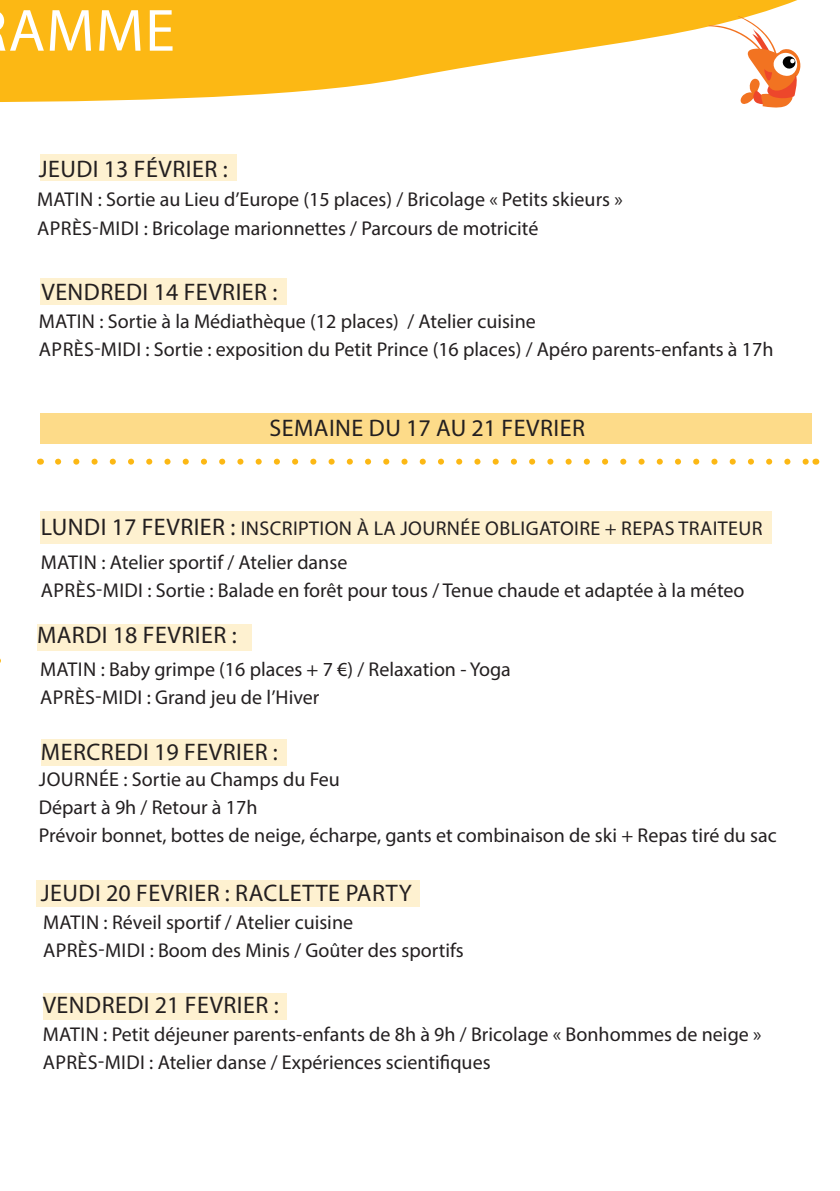
<style>
.page{position:relative;width:840px;height:1191px;background:#fff}
.page>*{position:absolute;margin:0;border:0;box-sizing:border-box;transform-origin:0 0}
.t1{font:60px "Myriad Pro";color:#fff}
.t2{font:24px "Myriad Pro";letter-spacing:.02em;color:#231f20}
.t3{font:20px "Myriad Pro";color:#231f20}
.t4{font:20px "Myriad Pro";letter-spacing:.02em;color:#231f20}
.s1{font-size:24px}
</style>
<div class="page">
<div style="left:43px;top:993px;width:243px;height:26px;background:#fef1d0"></div>
<div style="left:37px;top:880px;width:383px;height:26px;background:#fef1d0"></div>
<div style="left:41px;top:739px;width:245px;height:26px;background:#fef1d0"></div>
<div style="left:37px;top:624px;width:214px;height:26px;background:#fef1d0"></div>
<div style="left:41px;top:511px;width:730px;height:33px;background:#fef1d0"></div>
<div style="left:41px;top:413px;width:770px;height:30px;background:#fddb89"></div>
<div style="left:40px;top:279px;width:246px;height:26px;background:#fef1d0"></div>
<div style="left:40px;top:154px;width:197px;height:27px;background:#fef1d0"></div>
<svg style="left:0;top:0;width:797px;height:102px;fill:#fcb814"></svg>
<svg style="left:708px;top:16px;width:93px;height:92px"></svg>
<svg style="left:58px;top:458px;width:747px;height:6px"></svg>
<h1 class="t1" style="left:8px;top:-6px;width:168px">AMME</h1>
<p class="t2" style="left:39px;top:154px;width:190px">JEUDI 13 FÉVRIER :</p>
<p class="t3" style="left:37px;top:187px;width:586px">MATIN : Sortie au Lieu d’Europe (15 places) / Bricolage « Petits skieurs »</p>
<p class="t3" style="left:37px;top:215px;width:502px">APRÈS-MIDI : Bricolage marionnettes / Parcours de motricité</p>
<p class="t2" style="left:41px;top:277px;width:237px">VENDREDI 14 FEVRIER :</p>
<p class="t3" style="left:39px;top:309px;width:498px">MATIN : Sortie à la Médiathèque (12 places) / Atelier cuisine</p>
<p class="t3" style="left:39px;top:337px;width:735px">APRÈS-MIDI : Sortie : exposition du Petit Prince (16 places) / Apéro parents-enfants à 17h</p>
<p class="t2" style="left:269px;top:412px;width:317px">SEMAINE DU 17 AU 21 FEVRIER</p>
<p class="t4" style="left:41px;top:516px;width:722px"><span class="s1">LUNDI 17 FEVRIER :</span> INSCRIPTION À LA JOURNÉE OBLIGATOIRE + REPAS TRAITEUR</p>
<p class="t3" style="left:41px;top:550px;width:308px">MATIN : Atelier sportif / Atelier danse</p>
<p class="t3" style="left:41px;top:578px;width:704px">APRÈS-MIDI : Sortie : Balade en forêt pour tous / Tenue chaude et adaptée à la méteo</p>
<p class="t2" style="left:37px;top:620px;width:201px">MARDI 18 FEVRIER :</p>
<p class="t3" style="left:40px;top:657px;width:472px">MATIN : Baby grimpe (16 places + 7 €) / Relaxation - Yoga</p>
<p class="t3" style="left:40px;top:685px;width:281px">APRÈS-MIDI : Grand jeu de l’Hiver</p>
<p class="t2" style="left:41px;top:737px;width:238px">MERCREDI 19 FEVRIER :</p>
<p class="t3" style="left:39px;top:767px;width:302px">JOURNÉE : Sortie au Champs du Feu</p>
<p class="t3" style="left:39px;top:795px;width:220px">Départ à 9h / Retour à 17h</p>
<p class="t3" style="left:39px;top:823px;width:739px">Prévoir bonnet, bottes de neige, écharpe, gants et combinaison de ski + Repas tiré du sac</p>
<p class="t2" style="left:41px;top:878px;width:372px">JEUDI 20 FEVRIER : RACLETTE PARTY</p>
<p class="t3" style="left:43px;top:910px;width:311px">MATIN : Réveil sportif / Atelier cuisine</p>
<p class="t3" style="left:43px;top:938px;width:422px">APRÈS-MIDI : Boom des Minis / Goûter des sportifs</p>
<p class="t2" style="left:43px;top:989px;width:237px">VENDREDI 21 FEVRIER :</p>
<p class="t3" style="left:43px;top:1022px;width:720px">MATIN : Petit déjeuner parents-enfants de 8h à 9h / Bricolage « Bonhommes de neige »</p>
<p class="t3" style="left:43px;top:1050px;width:449px">APRÈS-MIDI : Atelier danse / Expériences scientifiques</p>
</div>
